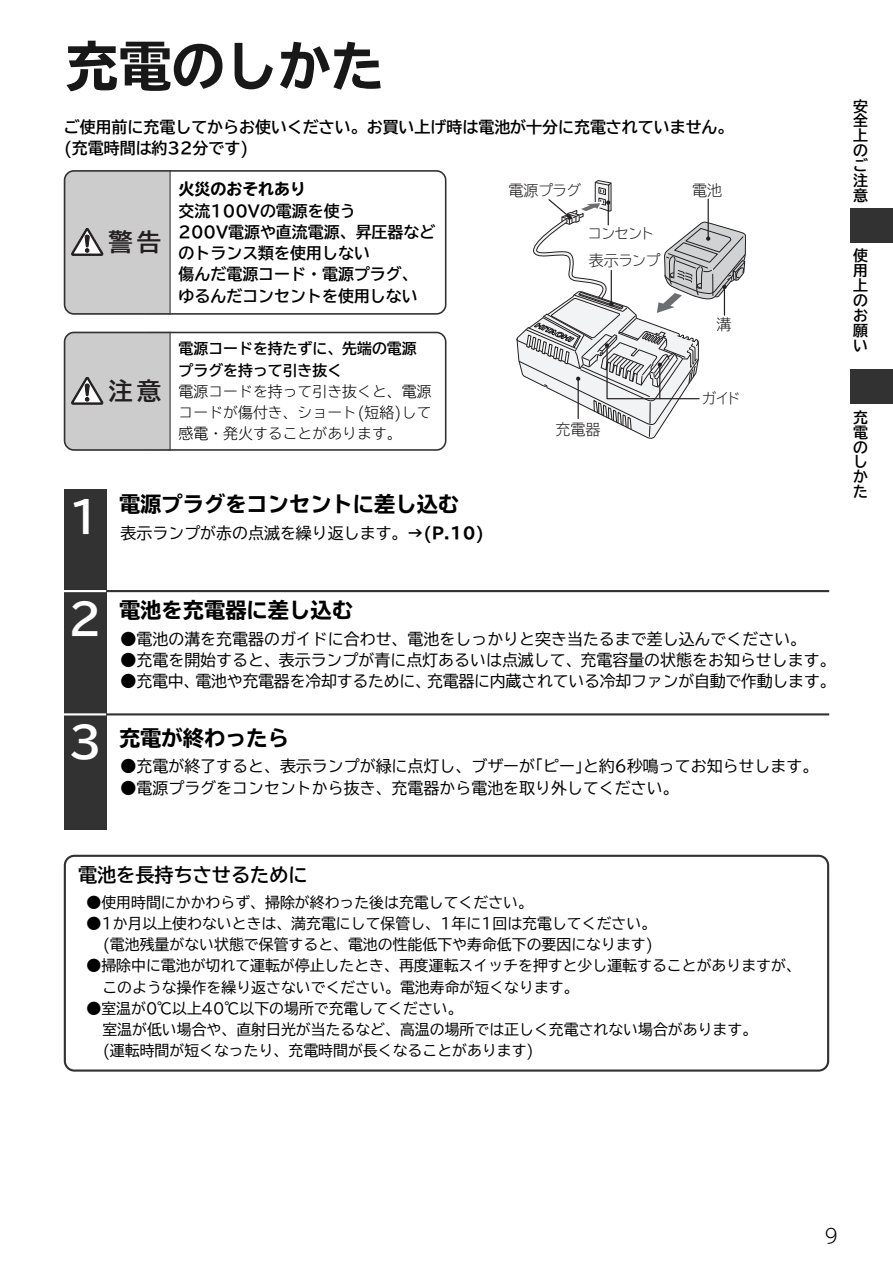
<style>
.page{position:relative;width:893px;height:1263px;background:#fff}
.page>*{position:absolute;margin:0;border:0;box-sizing:border-box;transform-origin:0 0}
.t1{font:700 expanded 53.1px "TBUD Go Std";color:#181818}
.t2{font:700 42.45px "TBUD Go Std";color:#fff}
.t3{font:24.3px "TBUD Go Std Bold 90 pv RKSJ H";color:#231f20}
.t4{font:700 expanded 21.3px "TBUD Go Std";color:#000}
.t5{font:700 19.2px "TBUD Go Std";color:#000}
.t6{font:300 19.2px "TBUD Go Std Super";color:#000}
.t7{font:15.9px "TBUD Go Std";color:#000}
.t8{font:700 15.9px/21.3px "TBUD Go Std";color:#000}
.t9{font:700 expanded 15.9px "TBUD Go Std";color:#000}
.t10{font:15px "TBUD Go Std Super Light 90 pv RKSJ H";letter-spacing:-.08em;color:#231f20}
.t11{font:14.85px/21.3px "TBUD Go Std";color:#000}
.t12{font:300 14.85px/21.3px "TBUD Go Std Super";color:#000;text-align:justify}
.t13{font:700 14.85px/14.9px "TBUD Go Std";color:#000;text-align:justify}
.s1{font-weight:700;font-stretch:expanded}
.s2{font-stretch:normal;font-size:42.45px;color:#fff}
</style>
<div class="page">
<div style="left:850px;top:370px;width:43px;height:34px;background:#323232"></div>
<div style="left:64px;top:489px;width:42px;height:340px;background:#323232"></div>
<hr style="left:64px;top:590px;width:42px;height:2px;background:#fff">
<hr style="left:106px;top:590px;width:723px;height:2px;background:#323232">
<svg style="left:516px;top:180px;width:230px;height:259px"></svg>
<svg style="left:64px;top:170px;width:382px;height:145px"></svg>
<svg style="left:71px;top:228px;width:33px;height:28px"></svg>
<hr style="left:170px;top:170px;width:1px;height:145px;background:#323232">
<svg style="left:64px;top:332px;width:382px;height:119px"></svg>
<svg style="left:71px;top:377px;width:33px;height:28px"></svg>
<hr style="left:170px;top:332px;width:1px;height:119px;background:#323232">
<hr style="left:64px;top:713px;width:42px;height:2px;background:#fff">
<hr style="left:106px;top:713px;width:723px;height:2px;background:#323232">
<div style="left:850px;top:208px;width:43px;height:34px;background:#323232"></div>
<svg style="left:64px;top:855px;width:765px;height:216px"></svg>
<h1 class="t1" style="left:65px;top:37px;width:320px">充電のしかた</h1>
<p class="t8" style="left:64px;top:117px;width:671px">ご使用前に充電してからお使いください。お買い上げ時は電池が十分に充電されていません。(充電時間は約32分です)</p>
<h3 class="t3" style="left:108px;top:222px;width:54px">警告</h3>
<h3 class="t3" style="left:108px;top:371px;width:54px">注意</h3>
<p class="t9" style="left:179px;top:180px;width:129px">火災のおそれあり</p>
<p class="t8" style="left:179px;top:200px;width:258px">交流100Vの電源を使う<br>200V電源や直流電源、昇圧器などのトランス類を使用しない<br>傷んだ電源コード・電源プラグ、ゆるんだコンセントを使用しない</p>
<p class="t13" style="left:179px;top:338px;width:240px;line-height:21.3px">電源コードを持たずに、先端の電源プラグを持って引き抜く</p>
<p class="t12" style="left:179px;top:380px;width:254px">電源コードを持って引き抜くと、電源コードが傷付き、ショート(短絡)して感電・発火することがあります。</p>
<h2 class="t2" style="left:68px;top:482px;width:35px">1</h2>
<h3 class="t4" style="left:119px;top:492px;width:342px">電源プラグをコンセントに差し込む</h3>
<p class="t7" style="left:121px;top:519px;width:365px">表示ランプが赤の点滅を繰り返します。<span class="s1">→(P.10)</span></p>
<p class="t10" style="left:508px;top:177px;width:74px">電源プラグ</p>
<p class="t10" style="left:588px;top:221px;width:69px">コンセント</p>
<p class="t10" style="left:589px;top:248px;width:73px">表示ランプ</p>
<p class="t10" style="left:555px;top:417px;width:46px">充電器</p>
<p class="t10" style="left:692px;top:177px;width:31px">電池</p>
<p class="t10" style="left:716px;top:312px;width:16px">溝</p>
<p class="t10" style="left:701px;top:386px;width:41px">ガイド</p>
<h3 class="t4" style="left:119px;top:598px;width:235px">電池を充電器に差し込む</h3>
<h2 class="t2" style="left:68px;top:584px;width:35px">2</h2>
<p class="t7" style="left:121px;top:626px;width:687px">●電池の溝を充電器のガイドに合わせ、電池をしっかりと突き当たるまで差し込んでください。</p>
<p class="t7" style="left:121px;top:647px;width:717px">●充電を開始すると、表示ランプが青に点灯あるいは点滅して、充電容量の状態をお知らせします。</p>
<p class="t7" style="left:121px;top:668px;width:717px">●充電中、電池や充電器を冷却するために、充電器に内蔵されている冷却ファンが自動で作動します。</p>
<h3 class="t4" style="left:68px;top:726px;width:222px"><span class="s2">3</span> 充電が終わったら</h3>
<p class="t7" style="left:121px;top:753px;width:699px">●充電が終了すると、表示ランプが緑に点灯し、ブザーが｢ピー｣と約6秒鳴ってお知らせします。</p>
<p class="t7" style="left:121px;top:775px;width:560px">●電源プラグをコンセントから抜き、充電器から電池を取り外してください。</p>
<p class="t13" style="left:853px;top:99px;width:16px">安全上のご注意</p>
<p class="t13" style="left:853px;top:248px;width:16px">使用上のお願い</p>
<p class="t13" style="left:853px;top:410px;width:16px">充電のしかた</p>
<p class="t5" style="left:78px;top:859px;width:231px">電池を長持ちさせるために</p>
<p class="t11" style="left:87px;top:891px;width:448px">●使用時間にかかわらず、掃除が終わった後は充電してください。</p>
<p class="t11" style="left:87px;top:912px;width:571px;text-align:right">●1か月以上使わないときは、満充電にして保管し、1年に1回は充電してください。(電池残量がない状態で保管すると、電池の性能低下や寿命低下の要因になります)</p>
<p class="t11" style="left:102px;top:955px;width:700px;text-indent:-16px">●掃除中に電池が切れて運転が停止したとき、再度運転スイッチを押すと少し運転することがありますが、このような操作を繰り返さないでください。電池寿命が短くなります。</p>
<p class="t11" style="left:102px;top:997px;width:656px;text-indent:-16px">●室温が0℃以上40℃以下の場所で充電してください。<br>室温が低い場合や、直射日光が当たるなど、高温の場所では正しく充電されない場合があります。(運転時間が短くなったり、充電時間が長くなることがあります)</p>
<p class="t6" style="left:824px;top:1219px;width:16px">9</p>
</div>
